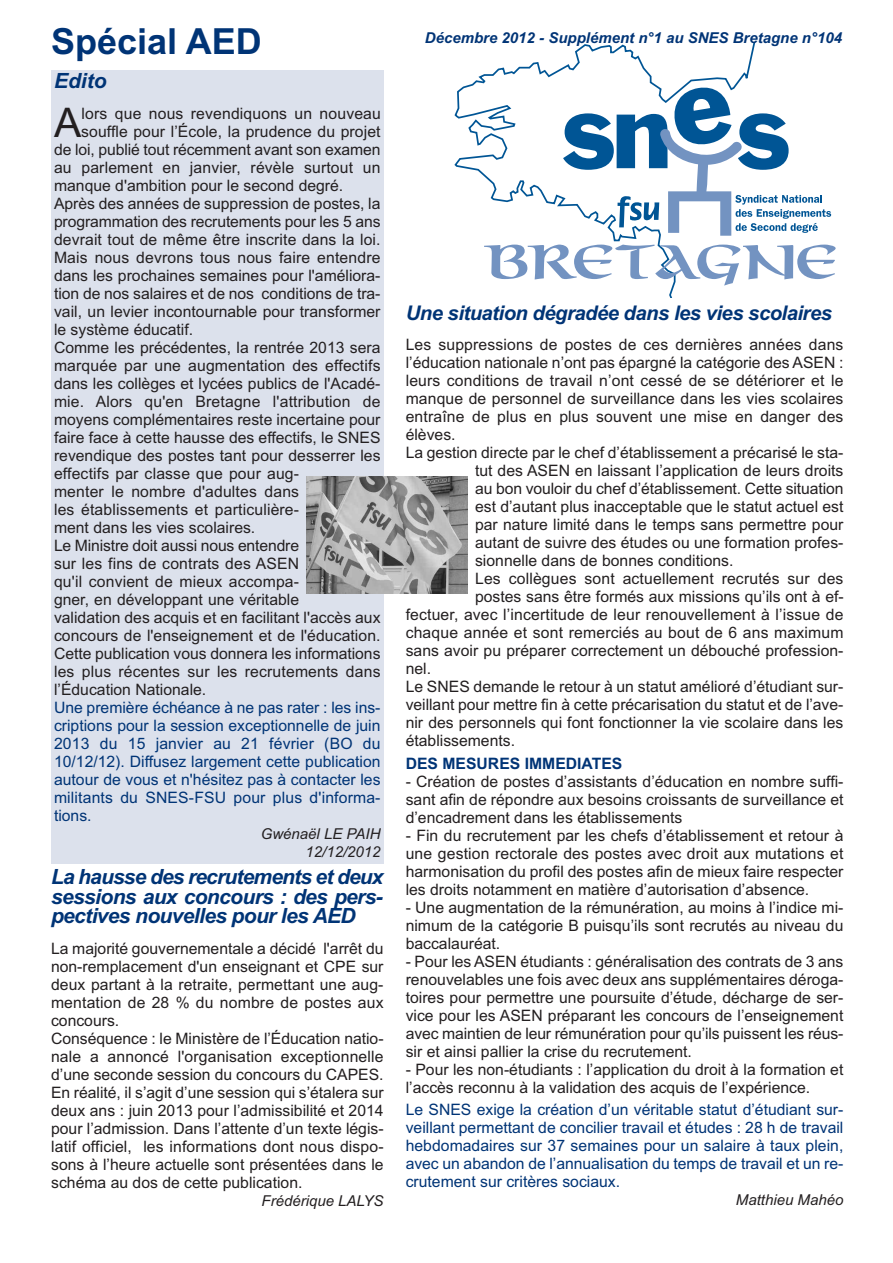
<style>
.page{position:relative;width:893px;height:1263px;background:#fff}
.page>*{position:absolute;margin:0;border:0;box-sizing:border-box;transform-origin:0 0}
.t1{font:40.8px "Arial";color:#231f20}
.t2{font:700 36px "Arial";color:#003476}
.t3{font:italic 700 21px/19.5px "Arial";letter-spacing:-.03em;color:#003476;text-align:justify}
.t4{font:italic 700 20.25px "Arial";letter-spacing:-.025em;color:#003476}
.t5{font:15.75px/18px "Arial";color:#231f20;text-align:justify}
.t6{font:15.75px/18px "Arial";color:#003476;text-align:justify}
.t7{font:700 15.75px "Arial";color:#003476}
.t8{font:italic 15px/18px "Arial";color:#231f20;text-align:right}
.t9{font:italic 700 15px "Arial";color:#003476}
</style>
<div class="page">
<svg style="left:454px;top:42px;width:378px;height:255px"></svg>
<svg style="left:484px;top:245px;width:352px;height:41px"></svg>
<svg style="left:563px;top:85px;width:268px;height:151px"></svg>
<div style="left:51px;top:70px;width:333px;height:793px;background:#dce1ec"></div>
<img style="left:307px;top:476px;width:161px;height:117px">
<h2 class="t2" style="left:51px;top:21px;width:212px">Spécial AED</h2>
<h3 class="t3" style="left:54px;top:71px;width:54px">Edito</h3>
<h1 class="t1" style="left:54px;top:99px;width:29px">A</h1>
<p class="t5" style="left:82px;top:104px;width:301px">lors que nous revendiquons un nouveau</p>
<p class="t5" style="left:81px;top:122px;width:301px">souffle pour l’École, la prudence du projet</p>
<p class="t5" style="left:54px;top:140px;width:328px">de loi, publié tout récemment avant son examen</p>
<p class="t5" style="left:54px;top:158px;width:328px">au parlement en janvier, révèle surtout un</p>
<p class="t5" style="left:54px;top:176px;width:291px">manque d'ambition pour le second degré.</p>
<p class="t5" style="left:54px;top:194px;width:328px">Après des années de suppression de postes, la</p>
<p class="t5" style="left:54px;top:212px;width:328px">programmation des recrutements pour les 5 ans</p>
<p class="t5" style="left:54px;top:230px;width:328px">devrait tout de même être inscrite dans la loi.</p>
<p class="t5" style="left:54px;top:248px;width:328px">Mais nous devrons tous nous faire entendre</p>
<p class="t5" style="left:54px;top:266px;width:328px">dans les prochaines semaines pour l'améliora-</p>
<p class="t5" style="left:54px;top:284px;width:328px">tion de nos salaires et de nos conditions de tra-</p>
<p class="t5" style="left:54px;top:302px;width:328px">vail, un levier incontournable pour transformer</p>
<p class="t5" style="left:54px;top:320px;width:141px">le système éducatif.</p>
<p class="t5" style="left:54px;top:338px;width:328px">Comme les précédentes, la rentrée 2013 sera</p>
<p class="t5" style="left:54px;top:356px;width:328px">marquée par une augmentation des effectifs</p>
<p class="t5" style="left:54px;top:374px;width:328px">dans les collèges et lycées publics de l'Acadé-</p>
<p class="t5" style="left:54px;top:392px;width:328px">mie. Alors qu'en Bretagne l'attribution de</p>
<p class="t5" style="left:54px;top:410px;width:328px">moyens complémentaires reste incertaine pour</p>
<p class="t5" style="left:54px;top:428px;width:328px">faire face à cette hausse des effectifs, le SNES</p>
<p class="t5" style="left:54px;top:446px;width:328px">revendique des postes tant pour desserrer les</p>
<p class="t5" style="left:54px;top:464px;width:247px">effectifs par classe que pour aug-</p>
<p class="t5" style="left:54px;top:482px;width:247px">menter le nombre d'adultes dans</p>
<p class="t5" style="left:54px;top:500px;width:247px">les établissements et particulière-</p>
<p class="t5" style="left:54px;top:518px;width:203px">ment dans les vies scolaires.</p>
<p class="t5" style="left:54px;top:536px;width:247px">Le Ministre doit aussi nous entendre</p>
<p class="t5" style="left:54px;top:554px;width:247px">sur les fins de contrats des ASEN</p>
<p class="t5" style="left:54px;top:572px;width:247px">qu'il convient de mieux accompa-</p>
<p class="t5" style="left:54px;top:590px;width:247px">gner, en développant une véritable</p>
<p class="t5" style="left:54px;top:608px;width:328px">validation des acquis et en facilitant l'accès aux</p>
<p class="t5" style="left:54px;top:626px;width:328px">concours de l'enseignement et de l'éducation.</p>
<p class="t5" style="left:54px;top:644px;width:328px">Cette publication vous donnera les informations</p>
<p class="t5" style="left:54px;top:662px;width:328px">les plus récentes sur les recrutements dans</p>
<p class="t5" style="left:54px;top:680px;width:154px">l’Éducation Nationale.</p>
<p class="t6" style="left:54px;top:698px;width:328px">Une première échéance à ne pas rater : les ins&shy;criptions pour la session exceptionnelle de juin 2013 du 15 janvier au 21 février (BO du 10/12/12). Diffusez largement cette publication autour de vous et n'hésitez pas à contacter les militants du SNES-FSU pour plus d'informa&shy;tions.</p>
<p class="t8" style="left:261px;top:825px;width:121px">Gwénaël LE PAIH<br>12/12/2012</p>
<h3 class="t3" style="left:51px;top:867px;width:334px">La hausse des recrutements et deux sessions aux concours : des pers&shy;pectives nouvelles pour les AED</h3>
<p class="t5" style="left:51px;top:939px;width:334px;text-align:left">La majorité gouvernementale a décidé l'arrêt du non-remplacement d'un enseignant et CPE sur deux partant à la retraite, permettant une aug&shy;mentation de 28 % du nombre de postes aux concours.<br>Conséquence : le Ministère de l’Éducation natio&shy;nale a annoncé l'organisation exceptionnelle d’une seconde session du concours du CAPES.<br>En réalité, il s’agit d’une session qui s’étalera sur deux ans : juin 2013 pour l’admissibilité et 2014 pour l’admission. Dans l’attente d’un texte légis&shy;latif officiel, les informations dont nous dispo&shy;sons à l’heure actuelle sont présentées dans le schéma au dos de cette publication.</p>
<p class="t8" style="left:261px;top:1192px;width:124px">Frédérique LALYS</p>
<p class="t9" style="left:425px;top:29px;width:419px">Décembre 2012 - Supplément n°1 au SNES Bretagne n°104</p>
<p class="t4" style="left:406px;top:301px;width:428px">Une situation dégradée dans les vies scolaires</p>
<p class="t5" style="left:406px;top:336px;width:439px">Les suppressions de postes de ces dernières années dans</p>
<p class="t5" style="left:406px;top:354px;width:439px">l’éducation nationale n’ont pas épargné la catégorie des ASEN :</p>
<p class="t5" style="left:406px;top:372px;width:439px">leurs conditions de travail n’ont cessé de se détériorer et le</p>
<p class="t5" style="left:406px;top:390px;width:439px">manque de personnel de surveillance dans les vies scolaires</p>
<p class="t5" style="left:406px;top:408px;width:439px">entraîne de plus en plus souvent une mise en danger des</p>
<p class="t5" style="left:406px;top:426px;width:51px">élèves.</p>
<p class="t5" style="left:406px;top:444px;width:439px">La gestion directe par le chef d’établissement a précarisé le sta-</p>
<p class="t5" style="left:475px;top:462px;width:370px">tut des ASEN en laissant l’application de leurs droits</p>
<p class="t5" style="left:475px;top:480px;width:370px">au bon vouloir du chef d’établissement. Cette situation</p>
<p class="t5" style="left:475px;top:498px;width:370px">est d’autant plus inacceptable que le statut actuel est</p>
<p class="t5" style="left:475px;top:516px;width:370px">par nature limité dans le temps sans permettre pour</p>
<p class="t5" style="left:475px;top:534px;width:370px">autant de suivre des études ou une formation profes-</p>
<p class="t5" style="left:475px;top:552px;width:260px">sionnelle dans de bonnes conditions.</p>
<p class="t5" style="left:475px;top:570px;width:370px">Les collègues sont actuellement recrutés sur des</p>
<p class="t5" style="left:475px;top:588px;width:370px">postes sans être formés aux missions qu’ils ont à ef-</p>
<p class="t5" style="left:406px;top:606px;width:439px">fectuer, avec l’incertitude de leur renouvellement à l’issue de</p>
<p class="t5" style="left:406px;top:624px;width:439px">chaque année et sont remerciés au bout de 6 ans maximum</p>
<p class="t5" style="left:406px;top:642px;width:439px">sans avoir pu préparer correctement un débouché profession-</p>
<p class="t5" style="left:406px;top:660px;width:27px">nel.</p>
<p class="t5" style="left:406px;top:678px;width:439px">Le SNES demande le retour à un statut amélioré d’étudiant sur-</p>
<p class="t5" style="left:406px;top:696px;width:439px">veillant pour mettre fin à cette précarisation du statut et de l’ave-</p>
<p class="t5" style="left:406px;top:714px;width:439px">nir des personnels qui font fonctionner la vie scolaire dans les</p>
<p class="t5" style="left:406px;top:732px;width:111px">établissements.</p>
<p class="t7" style="left:406px;top:754px;width:218px">DES MESURES IMMEDIATES</p>
<p class="t5" style="left:406px;top:772px;width:439px">- Création de postes d’assistants d’éducation en nombre suffi&shy;sant afin de répondre aux besoins croissants de surveillance et d’encadrement dans les établissements</p>
<p class="t5" style="left:406px;top:826px;width:439px">- Fin du recrutement par les chefs d’établissement et retour à une gestion rectorale des postes avec droit aux mutations et harmonisation du profil des postes afin de mieux faire respecter les droits notamment en matière d’autorisation d’absence.</p>
<p class="t5" style="left:406px;top:898px;width:439px">- Une augmentation de la rémunération, au moins à l’indice mi&shy;nimum de la catégorie B puisqu’ils sont recrutés au niveau du baccalauréat.</p>
<p class="t5" style="left:406px;top:952px;width:439px">- Pour les ASEN étudiants : généralisation des contrats de 3 ans renouvelables une fois avec deux ans supplémentaires déroga&shy;toires pour permettre une poursuite d’étude, décharge de ser&shy;vice pour les ASEN préparant les concours de l’enseignement avec maintien de leur rémunération pour qu’ils puissent les réus&shy;sir et ainsi pallier la crise du recrutement.</p>
<p class="t5" style="left:406px;top:1060px;width:439px">- Pour les non-étudiants : l’application du droit à la formation et l’accès reconnu à la validation des acquis de l’expérience.</p>
<p class="t6" style="left:406px;top:1100px;width:439px">Le SNES exige la création d’un véritable statut d’étudiant sur&shy;veillant permettant de concilier travail et études : 28 h de travail hebdomadaires sur 37 semaines pour un salaire à taux plein, avec un abandon de l’annualisation du temps de travail et un re&shy;crutement sur critères sociaux.</p>
<p class="t8" style="left:736px;top:1191px;width:109px">Matthieu Mahéo</p>
</div>
